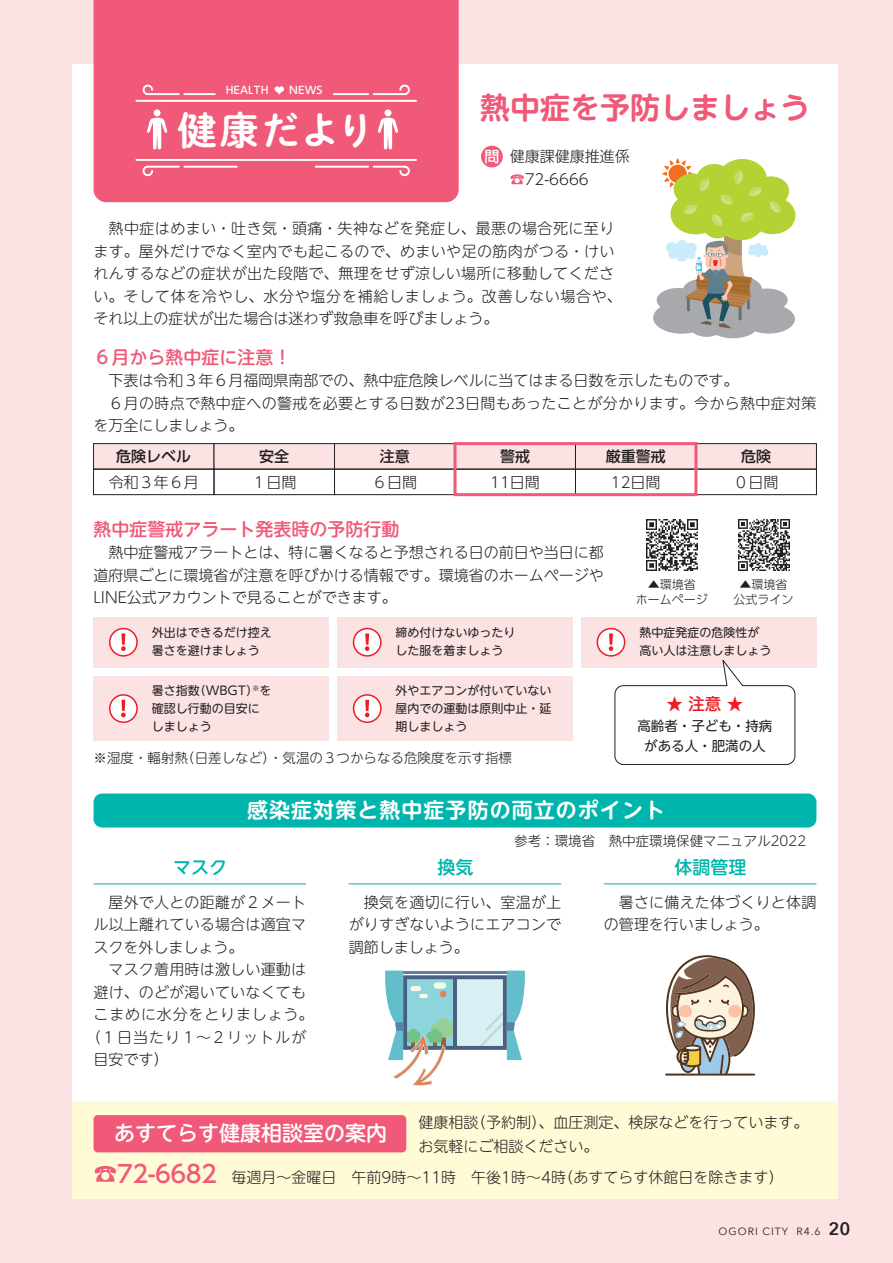
<style>
.page{position:relative;width:893px;height:1263px;background:#fce3e3}
.page>*{position:absolute;margin:0;border:0;box-sizing:border-box;transform-origin:0 0}
.t1{font:38.85px "P Shuei NM Go Std B";letter-spacing:.045em;color:#fff}
.t2{font:700 30px "UD Shin M Go Pr 6 De";color:#f05978}
.t3{font:500 24px "UD Shin Go Pr 6";letter-spacing:-.02em;color:#f05978}
.t4{font:700 21px "UD Shin M Go Pr 6 De";letter-spacing:.05em;color:#fff}
.t5{font:500 21px "UD Shin M Go Pr 6";color:#fff}
.t6{font:500 18px "UD Shin M Go Pr 6";color:#f05978}
.t7{font:500 18px "UD Shin M Go Pr 6";color:#00b5ac}
.t8{font:600 18px "Avenir Next";color:#231f20}
.t9{font:500 16.5px "UD Shin M Go Pr 6";color:#ee1d23}
.t10{font:300 15px/22.5px "UD Shin M Go Pr 6";letter-spacing:.015em;color:#231f20;text-align:justify}
.t11{font:300 15px/22.5px "UD Shin Go Pr 6";color:#231f20}
.t12{font:500 15px "UD Shin Go Pr 6";color:#231f20}
.t13{font:300 15px "UD Shin M Go Pr 6";letter-spacing:.055em;color:#231f20}
.t14{font:300 15px "UD Shin M Go Pr 6";letter-spacing:.065em;color:#231f20}
.t15{font:500 15px "UD Shin Go Pr 6";color:#fff}
.t16{font:300 13.5px "UD Shin M Go Pr 6";color:#231f20}
.t17{font:13.5px/19.5px "UD Shin M Go Pr 6";color:#231f20;text-align:center}
.t18{font:12px/18px "UD Shin M Go Pr 6";color:#231f20}
.t19{font:300 12px/15px "UD Shin Go Pr 6";color:#231f20;text-align:center}
.t20{font:10.5px "Avenir Next";letter-spacing:.1em;color:#231f20}
.t21{font:500 10.35px "UD Shin M Go Pr 6";color:#fff}
.s1{color:#f05978}
</style>
<div class="page">
<div style="left:72px;top:64px;width:766px;height:1037px;background:#fff"></div>
<div style="left:94px;top:0;width:365px;height:202px;background:#f05978"></div>
<div style="left:385px;top:109px;width:6px;height:7px;background:#fff;border-radius:50%"></div>
<svg style="left:378px;top:118px;width:20px;height:31px"></svg>
<div style="left:154px;top:109px;width:7px;height:7px;background:#fff;border-radius:50%"></div>
<svg style="left:147px;top:118px;width:20px;height:31px"></svg>
<svg style="left:134px;top:84px;width:284px;height:19px;background:#f2758f"></svg>
<svg style="left:134px;top:158px;width:284px;height:19px;background:#f2768f"></svg>
<div style="left:72px;top:1101px;width:766px;height:98px;background:#fffbd6"></div>
<div style="left:653px;top:302px;width:57px;height:32px;background:#a8a9ad;border-radius:50%"></div>
<div style="left:707px;top:309px;width:52px;height:29px;background:#a8a9ad;border-radius:50%"></div>
<div style="left:743px;top:304px;width:52px;height:30px;background:#a8a9ad;border-radius:50%"></div>
<div style="left:691px;top:319px;width:31px;height:18px;background:#a8a9ad;border-radius:50%"></div>
<div style="left:747px;top:289px;width:41px;height:22px;background:#a8a9ad;border-radius:50%"></div>
<div style="left:657px;top:288px;width:43px;height:24px;background:#a8a9ad;border-radius:50%"></div>
<div style="left:750px;top:197px;width:45px;height:37px;background:#b3d234;border-radius:50%"></div>
<div style="left:753px;top:176px;width:36px;height:30px;background:#b3d234;border-radius:50%"></div>
<svg style="left:662px;top:158px;width:119px;height:170px"></svg>
<div style="left:94px;top:793px;width:722px;height:34px;background:#00b5ac;border-radius:9px"></div>
<hr style="left:94px;top:883px;width:212px;height:1px;background:#00b5ac">
<hr style="left:349px;top:883px;width:212px;height:1px;background:#00b5ac">
<hr style="left:604px;top:883px;width:212px;height:1px;background:#00b5ac">
<div style="left:481px;top:146px;width:22px;height:21px;background:#f05978;border-radius:50%"></div>
<div style="left:94px;top:444px;width:120px;height:25px;background:#fce3e3"></div>
<div style="left:93px;top:443px;width:121px;height:26px;border:1px solid #231f20"></div>
<div style="left:214px;top:444px;width:120px;height:25px;background:#fce3e3"></div>
<div style="left:214px;top:443px;width:121px;height:26px;border:1px solid #231f20"></div>
<div style="left:93px;top:469px;width:121px;height:26px;border:1px solid #231f20"></div>
<div style="left:214px;top:469px;width:121px;height:26px;border:1px solid #231f20"></div>
<div style="left:334px;top:444px;width:121px;height:25px;background:#fce3e3"></div>
<div style="left:334px;top:443px;width:121px;height:26px;border:1px solid #231f20"></div>
<div style="left:455px;top:444px;width:120px;height:25px;background:#fce3e3"></div>
<div style="left:334px;top:469px;width:121px;height:26px;border:1px solid #231f20"></div>
<div style="left:455px;top:469px;width:121px;height:26px;border:1px solid #231f20"></div>
<div style="left:575px;top:444px;width:121px;height:25px;background:#fce3e3"></div>
<div style="left:696px;top:444px;width:120px;height:25px;background:#fce3e3"></div>
<div style="left:696px;top:443px;width:121px;height:26px;border:1px solid #231f20"></div>
<div style="left:575px;top:469px;width:121px;height:26px;border:1px solid #231f20"></div>
<div style="left:696px;top:469px;width:121px;height:26px;border:1px solid #231f20"></div>
<div style="left:453px;top:442px;width:244px;height:54px;border:3px solid #f05978"></div>
<img style="left:738px;top:520px;width:51px;height:51px">
<img style="left:646px;top:520px;width:51px;height:51px">
<div style="left:94px;top:617px;width:235px;height:51px;background:#fce3e3"></div>
<div style="left:337px;top:617px;width:236px;height:51px;background:#fce3e3"></div>
<div style="left:581px;top:617px;width:235px;height:51px;background:#fce3e3"></div>
<div style="left:94px;top:676px;width:235px;height:65px;background:#fce3e3"></div>
<div style="left:337px;top:676px;width:236px;height:65px;background:#fce3e3"></div>
<svg style="left:614px;top:660px;width:182px;height:105px"></svg>
<svg style="left:385px;top:970px;width:140px;height:115px"></svg>
<svg style="left:665px;top:955px;width:90px;height:120px"></svg>
<div style="left:110px;top:628px;width:27px;height:28px;background:#fff;border-radius:50%"></div>
<div style="left:109px;top:628px;width:29px;height:29px;border:2px solid #ee1d23;border-radius:50%"></div>
<svg style="left:121px;top:633px;width:5px;height:18px"></svg>
<div style="left:354px;top:628px;width:27px;height:28px;background:#fff;border-radius:50%"></div>
<div style="left:353px;top:628px;width:29px;height:29px;border:2px solid #ee1d23;border-radius:50%"></div>
<svg style="left:365px;top:633px;width:4px;height:18px"></svg>
<div style="left:597px;top:628px;width:28px;height:28px;background:#fff;border-radius:50%"></div>
<div style="left:597px;top:628px;width:28px;height:29px;border:2px solid #ee1d23;border-radius:50%"></div>
<svg style="left:609px;top:633px;width:4px;height:18px"></svg>
<div style="left:110px;top:695px;width:27px;height:27px;background:#fff;border-radius:50%"></div>
<div style="left:109px;top:694px;width:29px;height:29px;border:2px solid #ee1d23;border-radius:50%"></div>
<svg style="left:121px;top:700px;width:5px;height:17px"></svg>
<div style="left:354px;top:695px;width:27px;height:27px;background:#fff;border-radius:50%"></div>
<div style="left:353px;top:694px;width:29px;height:29px;border:2px solid #ee1d23;border-radius:50%"></div>
<svg style="left:365px;top:700px;width:4px;height:17px"></svg>
<div style="left:94px;top:1115px;width:312px;height:37px;background:#f05978;border-radius:4px"></div>
<p class="t21" style="left:226px;top:82px;width:44px">HEALTH</p>
<h1 class="t1" style="left:177px;top:102px;width:199px">健康だより</h1>
<p class="t21" style="left:289px;top:82px;width:35px">NEWS</p>
<h2 class="t2" style="left:480px;top:82px;width:331px">熱中症を予防しましょう</h2>
<p class="t15" style="left:484px;top:144px;width:16px">問</p>
<p class="t11" style="left:510px;top:145px;width:121px">健康課健康推進係<span class="s1">☎</span>72-6666</p>
<p class="t10" style="left:94px;top:217px;width:530px;text-align:left;text-indent:15px">熱中症はめまい・吐き気・頭痛・失神などを発症し、最悪の場合死に至ります。屋外だけでなく室内でも起こるので、めまいや足の筋肉がつる・けいれんするなどの症状が出た段階で、無理をせず涼しい場所に移動してください。そして体を冷やし、水分や塩分を補給しましょう。改善しない場合や、それ以上の症状が出た場合は迷わず救急車を呼びましょう。</p>
<p class="t6" style="left:94px;top:342px;width:200px">６月から熱中症に注意!</p>
<p class="t10" style="left:109px;top:368px;width:631px">下表は令和３年６月福岡県南部での、熱中症危険レベルに当てはまる日数を示したものです。</p>
<p class="t10" style="left:109px;top:391px;width:709px">６月の時点で熱中症への警戒を必要とする日数が23日間もあったことが分かります。今から熱中症対策</p>
<p class="t10" style="left:94px;top:413px;width:151px">を万全にしましょう。</p>
<p class="t12" style="left:116px;top:444px;width:76px">危険レベル</p>
<p class="t11" style="left:109px;top:470px;width:91px">令和３年６月</p>
<p class="t12" style="left:259px;top:444px;width:31px">安全</p>
<p class="t11" style="left:252px;top:470px;width:46px">１日間</p>
<p class="t12" style="left:380px;top:444px;width:31px">注意</p>
<p class="t11" style="left:372px;top:470px;width:46px">６日間</p>
<p class="t12" style="left:500px;top:444px;width:31px">警戒</p>
<p class="t11" style="left:490px;top:470px;width:51px">11日間</p>
<p class="t12" style="left:606px;top:444px;width:61px">厳重警戒</p>
<p class="t11" style="left:611px;top:470px;width:51px">12日間</p>
<p class="t12" style="left:741px;top:444px;width:31px">危険</p>
<p class="t11" style="left:733px;top:470px;width:46px">０日間</p>
<p class="t6" style="left:94px;top:513px;width:308px">熱中症警戒アラート発表時の予防行動</p>
<p class="t10" style="left:94px;top:540px;width:512px;text-indent:15px">熱中症警戒アラートとは、特に暑くなると予想される日の前日や当日に都道府県ごとに環境省が注意を呼びかける情報です。環境省のホームページやLINE公式アカウントで見ることができます。</p>
<p class="t19" style="left:636px;top:577px;width:73px">▲環境省<br>ホームページ</p>
<p class="t19" style="left:733px;top:577px;width:61px">▲環境省公式ライン</p>
<p class="t18" style="left:152px;top:623px;width:122px">外出はできるだけ控え暑さを避けましょう</p>
<p class="t18" style="left:396px;top:623px;width:121px">締め付けないゆったりした服を着ましょう</p>
<p class="t18" style="left:639px;top:623px;width:133px">熱中症発症の危険性が高い人は注意しましょう</p>
<p class="t18" style="left:194px;top:681px;width:79px">（WBGT）<sup>※</sup>を</p>
<p class="t18" style="left:152px;top:681px;width:109px">暑さ指数<br>確認し行動の目安にしましょう</p>
<p class="t18" style="left:396px;top:681px;width:157px;text-align:justify">外やエアコンが付いていない屋内での運動は原則中止・延期しましょう</p>
<p class="t16" style="left:181px;top:747px;width:332px">（日差しなど）・気温の３つからなる危険度を示す指標</p>
<p class="t9" style="left:666px;top:689px;width:78px">★ 注意 ★</p>
<p class="t17" style="left:637px;top:716px;width:136px">高齢者・子ども・持病がある人・肥満の人</p>
<p class="t16" style="left:94px;top:747px;width:96px">※湿度・輻射熱</p>
<h3 class="t4" style="left:247px;top:792px;width:419px">感染症対策と熱中症予防の両立のポイント</h3>
<p class="t7" style="left:173px;top:852px;width:56px">マスク</p>
<p class="t10" style="left:94px;top:890px;width:214px;text-indent:15px">屋外で人との距離が２メートル以上離れている場合は適宜マスクを外しましょう。</p>
<p class="t10" style="left:109px;top:957px;width:199px">マスク着用時は激しい運動は</p>
<p class="t10" style="left:94px;top:980px;width:214px">避け、のどが渇いていなくても</p>
<p class="t13" style="left:94px;top:1002px;width:222px">こまめに水分をとりましょう。</p>
<p class="t14" style="left:86px;top:1025px;width:222px">（１日当たり１～２リットルが</p>
<p class="t10" style="left:94px;top:1047px;width:76px">目安です(</p>
<p class="t7" style="left:437px;top:852px;width:37px">換気</p>
<p class="t16" style="left:514px;top:830px;width:294px">参考：環境省　熱中症環境保健マニュアル2022</p>
<p class="t7" style="left:675px;top:852px;width:73px">体調管理</p>
<p class="t10" style="left:349px;top:890px;width:214px;text-indent:15px">換気を適切に行い、室温が上がりすぎないようにエアコンで調節しましょう。</p>
<p class="t10" style="left:604px;top:890px;width:214px;text-indent:15px">暑さに備えた体づくりと体調の管理を行いましょう。</p>
<h3 class="t5" style="left:114px;top:1115px;width:275px">あすてらす健康相談室の案内</h3>
<p class="t10" style="left:471px;top:1110px;width:339px">（予約制）、血圧測定、検尿などを行っています。</p>
<p class="t10" style="left:419px;top:1110px;width:61px">健康相談</p>
<p class="t10" style="left:419px;top:1134px;width:181px">お気軽にご相談ください。</p>
<h3 class="t3" style="left:94px;top:1155px;width:125px">☎72-6682</h3>
<p class="t10" style="left:217px;top:1165px;width:568px">　毎週月～金曜日　午前9時～11時　午後1時～4 （時あすてらす休館日を除きます(</p>
<p class="t20" style="left:719px;top:1222px;width:71px">OGORI CITY</p>
<p class="t20" style="left:796px;top:1222px;width:26px">R4.6</p>
<p class="t8" style="left:828px;top:1213px;width:23px">20</p>
</div>
